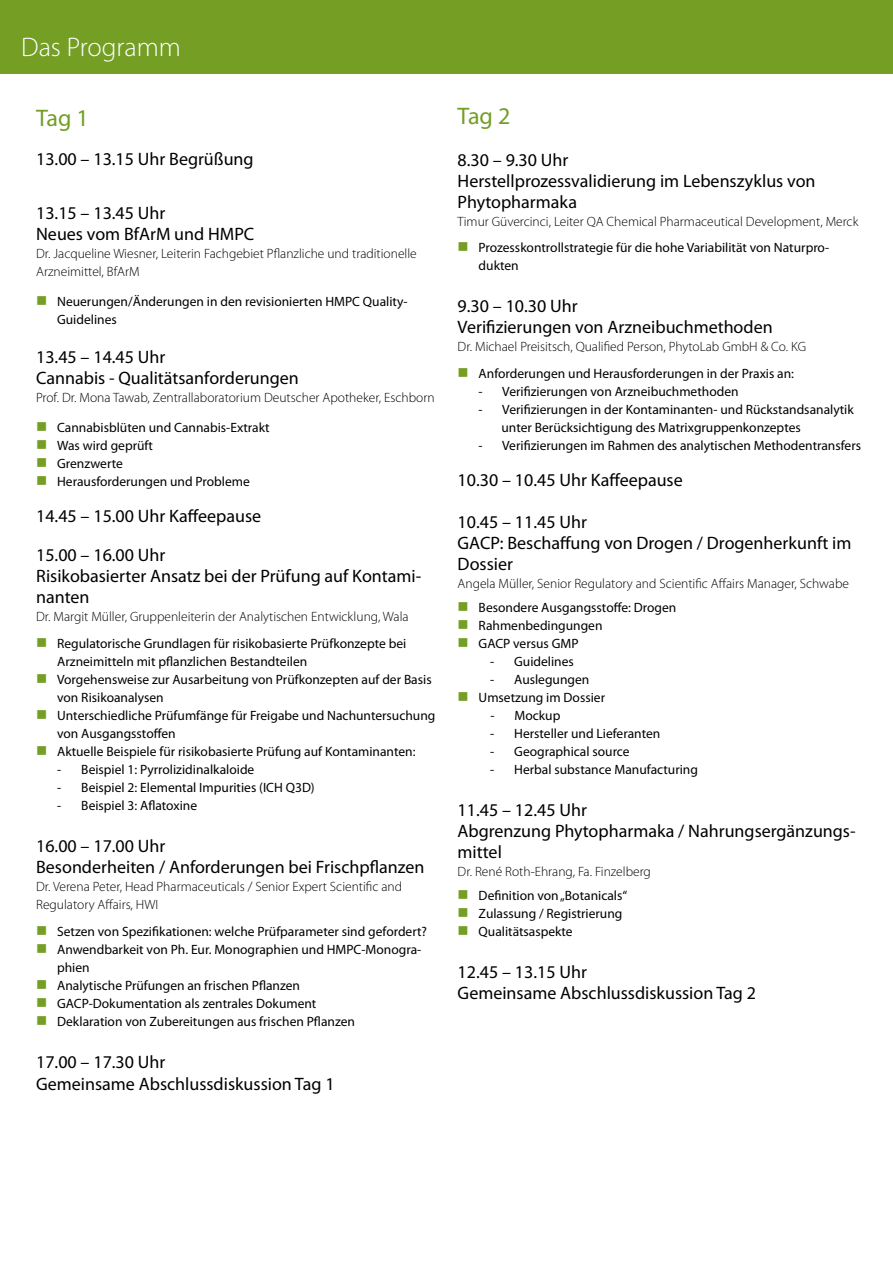
<style>
.page{position:relative;width:893px;height:1263px;background:#fff}
.page>*{position:absolute;margin:0;border:0;box-sizing:border-box;transform-origin:0 0}
.t1{font:300 27px "Myriad Pro";color:#fff}
.t2{font:24px "Myriad Pro";letter-spacing:-.03em;color:#749e24}
.t3{font:18px/21px "Myriad Pro";color:#000}
.t4{font:13.5px/18px "Myriad Pro";color:#000}
.t5{font:300 13.5px/18px "Myriad Pro";color:#000}
</style>
<div class="page">
<div style="left:0;top:0;width:893px;height:73px;background:#749e24"></div>
<h1 class="t1" style="left:21px;top:32px;width:161px">Das Programm</h1>
<h2 class="t2" style="left:36px;top:105px;width:54px">Tag 1</h2>
<h3 class="t3" style="left:36px;top:149px;width:219px">13.00 – 13.15 Uhr Begrüßung</h3>
<h3 class="t3" style="left:36px;top:203px;width:220px">13.15 – 13.45 Uhr<br>Neues vom BfArM und HMPC</h3>
<p class="t5" style="left:36px;top:245px;width:382px">Dr. Jacqueline Wiesner, Leiterin Fachgebiet Pflanzliche und traditionelle<br>Arzneimittel, BfArM</p>
<p class="t4" style="left:57px;top:293px;width:352px">Neuerungen/Änderungen in den revisionierten HMPC Quality-<br>Guidelines</p>
<h3 class="t3" style="left:36px;top:347px;width:264px">13.45 – 14.45 Uhr<br>Cannabis - Qualitätsanforderungen</h3>
<p class="t5" style="left:36px;top:389px;width:400px">Prof. Dr. Mona Tawab, Zentrallaboratorium Deutscher Apotheker, Eschborn</p>
<p class="t4" style="left:57px;top:419px;width:214px">Cannabisblüten und Cannabis-Extrakt<br>Was wird geprüft<br>Grenzwerte<br>Herausforderungen und Probleme</p>
<h3 class="t3" style="left:36px;top:497px;width:227px;line-height:39px">14.45 – 15.00 Uhr Kaffeepause<br>15.00 – 16.00 Uhr</h3>
<h3 class="t3" style="left:36px;top:566px;width:387px">Risikobasierter Ansatz bei der Prüfung auf Kontami&shy;nanten</h3>
<p class="t5" style="left:36px;top:608px;width:374px">Dr. Margit Müller, Gruppenleiterin der Analytischen Entwicklung, Wala</p>
<p class="t4" style="left:57px;top:635px;width:380px">Regulatorische Grundlagen für risikobasierte Prüfkonzepte bei Arzneimitteln mit pflanzlichen Bestandteilen<br>Vorgehensweise zur Ausarbeitung von Prüfkonzepten auf der Basis von Risikoanalysen<br>Unterschiedliche Prüfumfänge für Freigabe und Nachuntersuchung von Ausgangsstoffen<br>Aktuelle Beispiele für risikobasierte Prüfung auf Kontaminanten:</p>
<p class="t4" style="left:57px;top:761px;width:199px">- Beispiel 1: Pyrrolizidinalkaloide</p>
<p class="t4" style="left:57px;top:779px;width:259px">- Beispiel 2: Elemental Impurities (ICH Q3D)</p>
<p class="t4" style="left:57px;top:797px;width:142px">- Beispiel 3: Aflatoxine</p>
<h3 class="t3" style="left:36px;top:836px;width:390px">16.00 – 17.00 Uhr<br>Besonderheiten / Anforderungen bei Frischpflanzen</h3>
<p class="t5" style="left:36px;top:878px;width:367px">Dr. Verena Peter, Head Pharmaceuticals / Senior Expert Scientific and<br>Regulatory Affairs, HWI</p>
<p class="t4" style="left:57px;top:923px;width:371px">Setzen von Spezifikationen: welche Prüfparameter sind gefordert?<br>Anwendbarkeit von Ph. Eur. Monographien und HMPC-Monogra&shy;phien<br>Analytische Prüfungen an frischen Pflanzen GACP-Dokumentation als zentrales Dokument<br>Deklaration von Zubereitungen aus frischen Pflanzen</p>
<h3 class="t3" style="left:36px;top:1052px;width:300px;line-height:21.6px">17.00 – 17.30 Uhr<br>Gemeinsame Abschlussdiskussion Tag 1</h3>
<h2 class="t2" style="left:458px;top:103px;width:54px">Tag 2</h2>
<h3 class="t3" style="left:458px;top:150px;width:359px">8.30 – 9.30 Uhr<br>Herstellprozessvalidierung im Lebenszyklus von<br>Phytopharmaka</h3>
<p class="t5" style="left:458px;top:213px;width:402px">Timur Güvercinci, Leiter QA Chemical Pharmaceutical Development, Merck</p>
<p class="t4" style="left:479px;top:239px;width:352px">Prozesskontrollstrategie für die hohe Variabilität von Naturpro&shy;dukten</p>
<h3 class="t3" style="left:458px;top:296px;width:317px">9.30 – 10.30 Uhr<br>Verifizierungen von Arzneibuchmethoden</h3>
<p class="t5" style="left:458px;top:338px;width:350px">Dr. Michael Preisitsch, Qualified Person, PhytoLab GmbH &amp; Co. KG</p>
<p class="t4" style="left:479px;top:365px;width:317px">Anforderungen und Herausforderungen in der Praxis an:</p>
<p class="t4" style="left:479px;top:383px;width:261px">- Verifizierungen von Arzneibuchmethoden</p>
<p class="t4" style="left:501px;top:401px;width:354px;text-indent:-23px">- Verifizierungen in der Kontaminanten- und Rückstandsanalytik unter Berücksichtigung des Matrixgruppenkonzeptes</p>
<p class="t4" style="left:479px;top:437px;width:384px">- Verifizierungen im Rahmen des analytischen Methodentransfers</p>
<h3 class="t3" style="left:458px;top:470px;width:227px">10.30 – 10.45 Uhr Kaffeepause</h3>
<h3 class="t3" style="left:458px;top:512px;width:395px">10.45 – 11.45 Uhr<br>GACP: Beschaffung von Drogen / Drogenherkunft im<br>Dossier</h3>
<p class="t5" style="left:458px;top:575px;width:393px">Angela Müller, Senior Regulatory and Scientific Affairs Manager, Schwabe</p>
<p class="t4" style="left:479px;top:599px;width:199px">Besondere Ausgangsstoffe: Drogen<br>Rahmenbedingungen<br>GACP versus GMP</p>
<p class="t4" style="left:490px;top:653px;width:85px">- Guidelines</p>
<p class="t4" style="left:479px;top:671px;width:128px;text-align:center">- Auslegungen<br>Umsetzung im Dossier</p>
<p class="t4" style="left:490px;top:707px;width:72px">- Mockup</p>
<p class="t4" style="left:490px;top:725px;width:172px">- Hersteller und Lieferanten</p>
<p class="t4" style="left:490px;top:743px;width:141px">- Geographical source</p>
<p class="t4" style="left:490px;top:761px;width:209px">- Herbal substance Manufacturing</p>
<h3 class="t3" style="left:458px;top:800px;width:399px">11.45 – 12.45 Uhr<br>Abgrenzung Phytopharmaka / Nahrungsergänzungs&shy;mittel</h3>
<p class="t5" style="left:458px;top:863px;width:195px">Dr. René Roth-Ehrang, Fa. Finzelberg</p>
<p class="t4" style="left:479px;top:887px;width:150px">Definition von „Botanicals“<br>Zulassung / Registrierung<br>Qualitätsaspekte</p>
<h3 class="t3" style="left:458px;top:962px;width:300px">12.45 – 13.15 Uhr<br>Gemeinsame Abschlussdiskussion Tag 2</h3>
</div>
